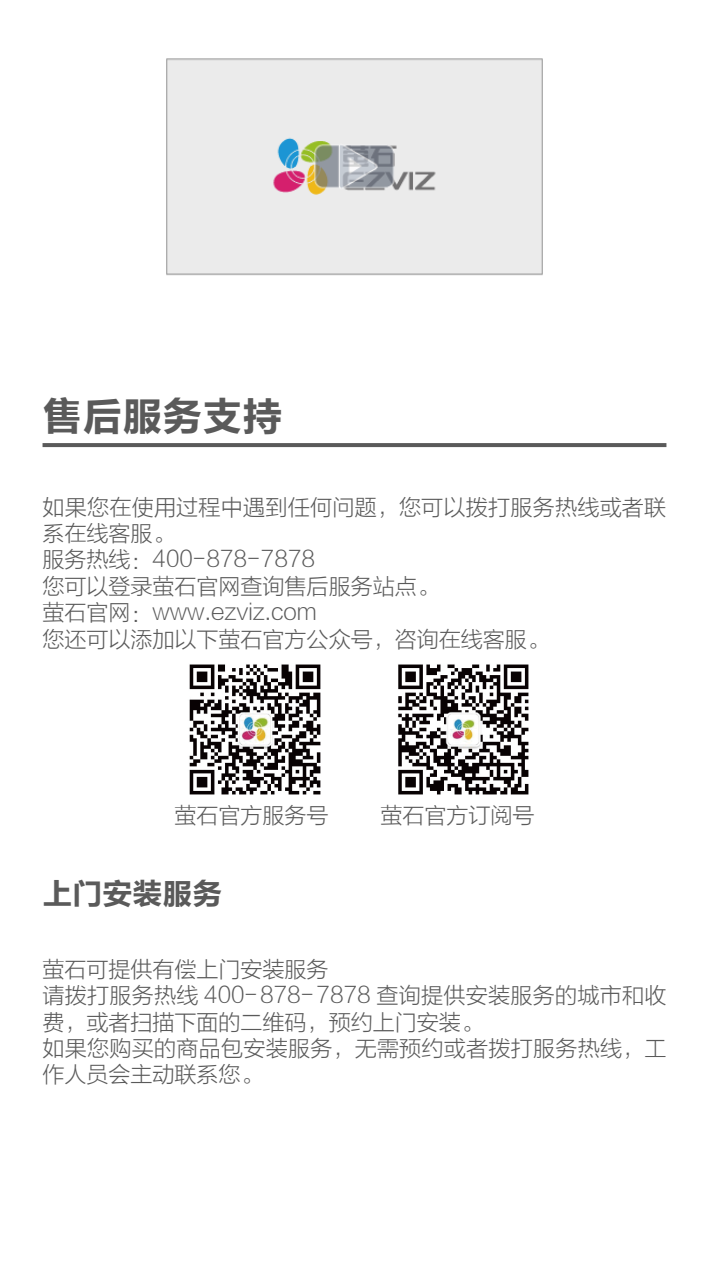
<style>
.page{position:relative;width:709px;height:1276px;background:#fff}
.page>*{position:absolute;margin:0;border:0;box-sizing:border-box;transform-origin:0 0}
.t1{font:40px "FZLTCHJW GB1 0";color:#5a5a5a}
.t2{font:30px "FZLTCHJW GB1 0";color:#5a5a5a}
.t3{font:22px/26.4px "FZLTXHJW GB1 0";color:#5a5a5a}
</style>
<div class="page">
<svg style="left:43px;top:443px;width:623px;height:4px;background:#5d5d5d"></svg>
<img style="left:166px;top:58px;width:377px;height:218px">
<img style="left:189px;top:664px;width:132px;height:131px">
<img style="left:398px;top:664px;width:131px;height:131px">
<h1 class="t1" style="left:43px;top:394px;width:242px">售后服务支持</h1>
<p class="t3" style="left:43px;top:494px;width:625px">如果您在使用过程中遇到任何问题，您可以拨打服务热线或者联系在线客服。<br>服务热线：400- 878- 7878<br>您可以登录萤石官网查询售后服务站点。<br>萤石官网：www. ezviz. com<br>您还可以添加以下萤石官方公众号，咨询在线客服。</p>
<p class="t3" style="left:174px;top:802px;width:155px">萤石官方服务号</p>
<p class="t3" style="left:380px;top:802px;width:155px">萤石官方订阅号</p>
<h2 class="t2" style="left:43px;top:876px;width:181px">上门安装服务</h2>
<p class="t3" style="left:43px;top:956px;width:625px">萤石可提供有偿上门安装服务<br>请拨打服务热线 400- 878- 7878 查询提供安装服务的城市和收费，或者扫描下面的二维码，预约上门安装。<br>如果您购买的商品包安装服务，无需预约或者拨打服务热线，工作人员会主动联系您。</p>
</div>
